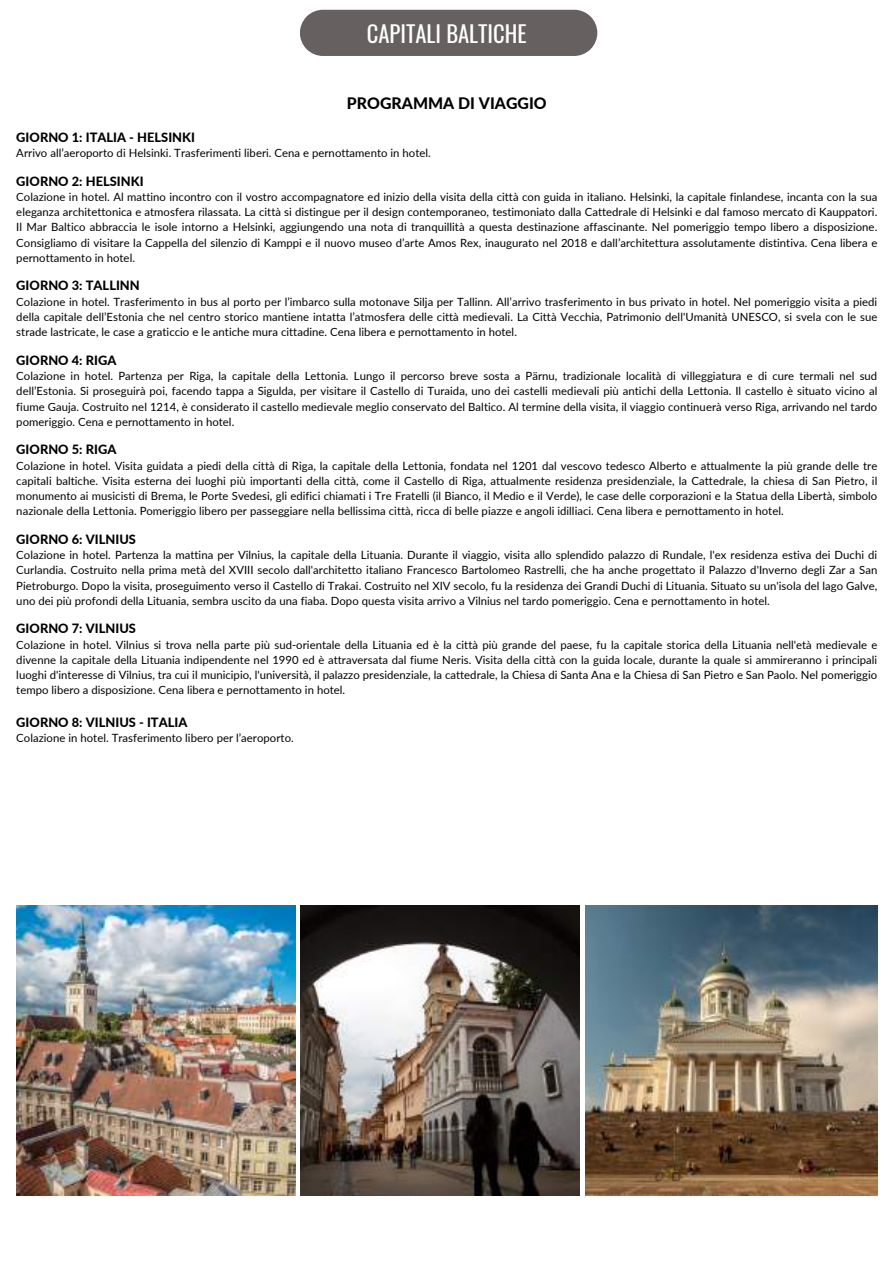
<style>
.page{position:relative;width:894px;height:1264px;background:#fff}
.page>*{position:absolute;margin:0;border:0;box-sizing:border-box;transform-origin:0 0}
.t1{font:22.65px "Oswald";color:#fff}
.t2{font:800 15.75px "Lato";letter-spacing:.005em;color:#000}
.t3{font:800 12.75px "Lato";letter-spacing:.005em;color:#000}
.t4{font:11.25px/15.3px "Lato";letter-spacing:.005em;color:#000;text-align:justify}
</style>
<div class="page">
<div style="left:300px;top:10px;width:297px;height:46px;background:#666061"></div>
<img style="left:585px;top:905px;width:292px;height:290px">
<img style="left:300px;top:905px;width:279px;height:290px">
<img style="left:16px;top:905px;width:279px;height:290px">
<h1 class="t1" style="left:367px;top:16px;width:161px">CAPITALI BALTICHE</h1>
<h2 class="t2" style="left:347px;top:93px;width:201px">PROGRAMMA DI VIAGGIO</h2>
<p class="t3" style="left:16px;top:129px;width:180px">GIORNO 1: ITALIA - HELSINKI</p>
<p class="t4" style="left:16px;top:145px;width:416px">Arrivo all’aeroporto di Helsinki. Trasferimenti liberi. Cena e pernottamento in hotel.</p>
<p class="t3" style="left:16px;top:173px;width:129px">GIORNO 2: HELSINKI</p>
<p class="t4" style="left:16px;top:189px;width:862px">Colazione in hotel. Al mattino incontro con il vostro accompagnatore ed inizio della visita della città con guida in italiano. Helsinki, la capitale finlandese, incanta con la sua eleganza architettonica e atmosfera rilassata. La città si distingue per il design contemporaneo, testimoniato dalla Cattedrale di Helsinki e dal famoso mercato di Kauppatori.<br>Il Mar Baltico abbraccia le isole intorno a Helsinki, aggiungendo una nota di tranquillità a questa destinazione affascinante. Nel pomeriggio tempo libero a disposizione.<br>Consigliamo di visitare la Cappella del silenzio di Kamppi e il nuovo museo d’arte Amos Rex, inaugurato nel 2018 e dall’architettura assolutamente distintiva. Cena libera e pernottamento in hotel.</p>
<p class="t3" style="left:16px;top:278px;width:125px">GIORNO 3: TALLINN</p>
<p class="t4" style="left:16px;top:294px;width:862px">Colazione in hotel. Trasferimento in bus al porto per l’imbarco sulla motonave Silja per Tallinn. All’arrivo trasferimento in bus privato in hotel. Nel pomeriggio visita a piedi della capitale dell’Estonia che nel centro storico mantiene intatta l’atmosfera delle città medievali. La Città Vecchia, Patrimonio dell'Umanità UNESCO, si svela con le sue strade lastricate, le case a graticcio e le antiche mura cittadine. Cena libera e pernottamento in hotel.</p>
<p class="t3" style="left:16px;top:352px;width:102px">GIORNO 4: RIGA</p>
<p class="t4" style="left:16px;top:368px;width:862px">Colazione in hotel. Partenza per Riga, la capitale della Lettonia. Lungo il percorso breve sosta a Pärnu, tradizionale località di villeggiatura e di cure termali nel sud dell’Estonia. Si proseguirà poi, facendo tappa a Sigulda, per visitare il Castello di Turaida, uno dei castelli medievali più antichi della Lettonia. Il castello è situato vicino al fiume Gauja. Costruito nel 1214, è considerato il castello medievale meglio conservato del Baltico. Al termine della visita, il viaggio continuerà verso Riga, arrivando nel tardo pomeriggio. Cena e pernottamento in hotel.</p>
<p class="t3" style="left:16px;top:441px;width:102px">GIORNO 5: RIGA</p>
<p class="t4" style="left:16px;top:457px;width:862px">Colazione in hotel. Visita guidata a piedi della città di Riga, la capitale della Lettonia, fondata nel 1201 dal vescovo tedesco Alberto e attualmente la più grande delle tre capitali baltiche. Visita esterna dei luoghi più importanti della città, come il Castello di Riga, attualmente residenza presidenziale, la Cattedrale, la chiesa di San Pietro, il monumento ai musicisti di Brema, le Porte Svedesi, gli edifici chiamati i Tre Fratelli (il Bianco, il Medio e il Verde), le case delle corporazioni e la Statua della Libertà, simbolo nazionale della Lettonia. Pomeriggio libero per passeggiare nella bellissima città, ricca di belle piazze e angoli idilliaci. Cena libera e pernottamento in hotel.</p>
<p class="t3" style="left:16px;top:531px;width:121px">GIORNO 6: VILNIUS</p>
<p class="t4" style="left:16px;top:547px;width:862px">Colazione in hotel. Partenza la mattina per Vilnius, la capitale della Lituania. Durante il viaggio, visita allo splendido palazzo di Rundale, l'ex residenza estiva dei Duchi di Curlandia. Costruito nella prima metà del XVIII secolo dall'architetto italiano Francesco Bartolomeo Rastrelli, che ha anche progettato il Palazzo d'Inverno degli Zar a San Pietroburgo. Dopo la visita, proseguimento verso il Castello di Trakai. Costruito nel XIV secolo, fu la residenza dei Grandi Duchi di Lituania. Situato su un'isola del lago Galve, uno dei più profondi della Lituania, sembra uscito da una fiaba. Dopo questa visita arrivo a Vilnius nel tardo pomeriggio. Cena e pernottamento in hotel.</p>
<p class="t3" style="left:16px;top:620px;width:121px">GIORNO 7: VILNIUS</p>
<p class="t4" style="left:16px;top:636px;width:862px">Colazione in hotel. Vilnius si trova nella parte più sud-orientale della Lituania ed è la città più grande del paese, fu la capitale storica della Lituania nell'età medievale e divenne la capitale della Lituania indipendente nel 1990 ed è attraversata dal fiume Neris. Visita della città con la guida locale, durante la quale si ammireranno i principali luoghi d'interesse di Vilnius, tra cui il municipio, l'università, il palazzo presidenziale, la cattedrale, la Chiesa di Santa Ana e la Chiesa di San Pietro e San Paolo. Nel pomeriggio tempo libero a disposizione. Cena libera e pernottamento in hotel.</p>
<p class="t3" style="left:16px;top:714px;width:172px">GIORNO 8: VILNIUS - ITALIA</p>
<p class="t4" style="left:16px;top:730px;width:279px">Colazione in hotel. Trasferimento libero per l’aeroporto.</p>
</div>
